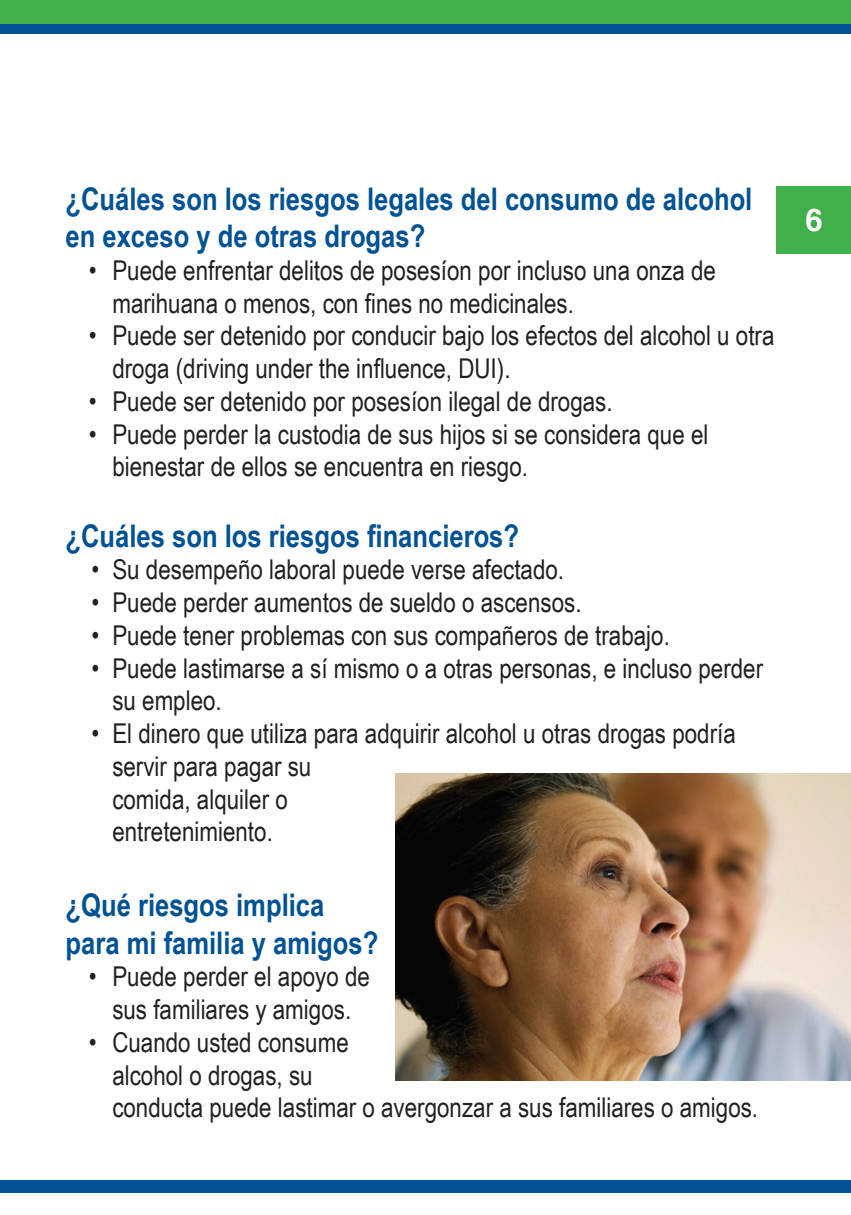
<style>
.page{position:relative;width:851px;height:1215px;background:#fff}
.page>*{position:absolute;margin:0;border:0;box-sizing:border-box;transform-origin:0 0}
.t1{font:700 31.28px/37.4px "Arial Narrow";color:#005294}
.t2{font:700 31.28px "Helvetica";color:#fff}
.t3{font:27.22px/32.9px "Arial Narrow";color:#231f20}
</style>
<div class="page">
<img style="left:395px;top:774px;width:455px;height:306px">
<div style="left:777px;top:187px;width:73px;height:67px;background:#40ae49"></div>
<div style="left:0;top:11px;width:850px;height:23px;background:#005294"></div>
<div style="left:0;top:0;width:850px;height:23px;background:#40ae49"></div>
<div style="left:0;top:1180px;width:850px;height:13px;background:#005294"></div>
<p class="t1" style="left:66px;top:179px;width:688px">¿Cuáles son los riesgos legales del consumo de alcohol en exceso y de otras drogas?</p>
<p class="t3" style="left:112px;top:253px;width:605px;text-indent:-23px">• Puede enfrentar delitos de posesíon por incluso una onza de marihuana o menos, con fines no medicinales.</p>
<p class="t3" style="left:112px;top:318px;width:663px;text-indent:-23px">• Puede ser detenido por conducir bajo los efectos del alcohol u otra droga (driving under the influence, DUI).</p>
<p class="t3" style="left:89px;top:384px;width:525px">• Puede ser detenido por posesíon ilegal de drogas.</p>
<p class="t3" style="left:112px;top:417px;width:597px;text-indent:-23px">• Puede perder la custodia de sus hijos si se considera que el bienestar de ellos se encuentra en riesgo.</p>
<p class="t1" style="left:66px;top:515px;width:455px">¿Cuáles son los riesgos financieros?</p>
<p class="t3" style="left:91px;top:552px;width:474px">• Su desempeño laboral puede verse afectado.</p>
<p class="t3" style="left:91px;top:585px;width:491px">• Puede perder aumentos de sueldo o ascensos.</p>
<p class="t3" style="left:91px;top:618px;width:580px">• Puede tener problemas con sus compañeros de trabajo.</p>
<p class="t3" style="left:112px;top:651px;width:652px;text-indent:-21px">• Puede lastimarse a sí mismo o a otras personas, e incluso perder su empleo.</p>
<p class="t3" style="left:112px;top:716px;width:625px;text-indent:-21px">• El dinero que utiliza para adquirir alcohol u otras drogas podría servir para pagar su<br>comida, alquiler o<br>entretenimiento.</p>
<p class="t1" style="left:66px;top:885px;width:314px">¿Qué riesgos implica para mi familia y amigos?</p>
<p class="t3" style="left:89px;top:959px;width:282px;text-align:center">• Puede perder el apoyo de sus familiares y amigos.</p>
<p class="t3" style="left:112px;top:1025px;width:647px;text-indent:-23px">• Cuando usted consume<br>alcohol o drogas, su<br>conducta puede lastimar o avergonzar a sus familiares o amigos.</p>
<p class="t2" style="left:805px;top:191px;width:19px">6</p>
</div>
